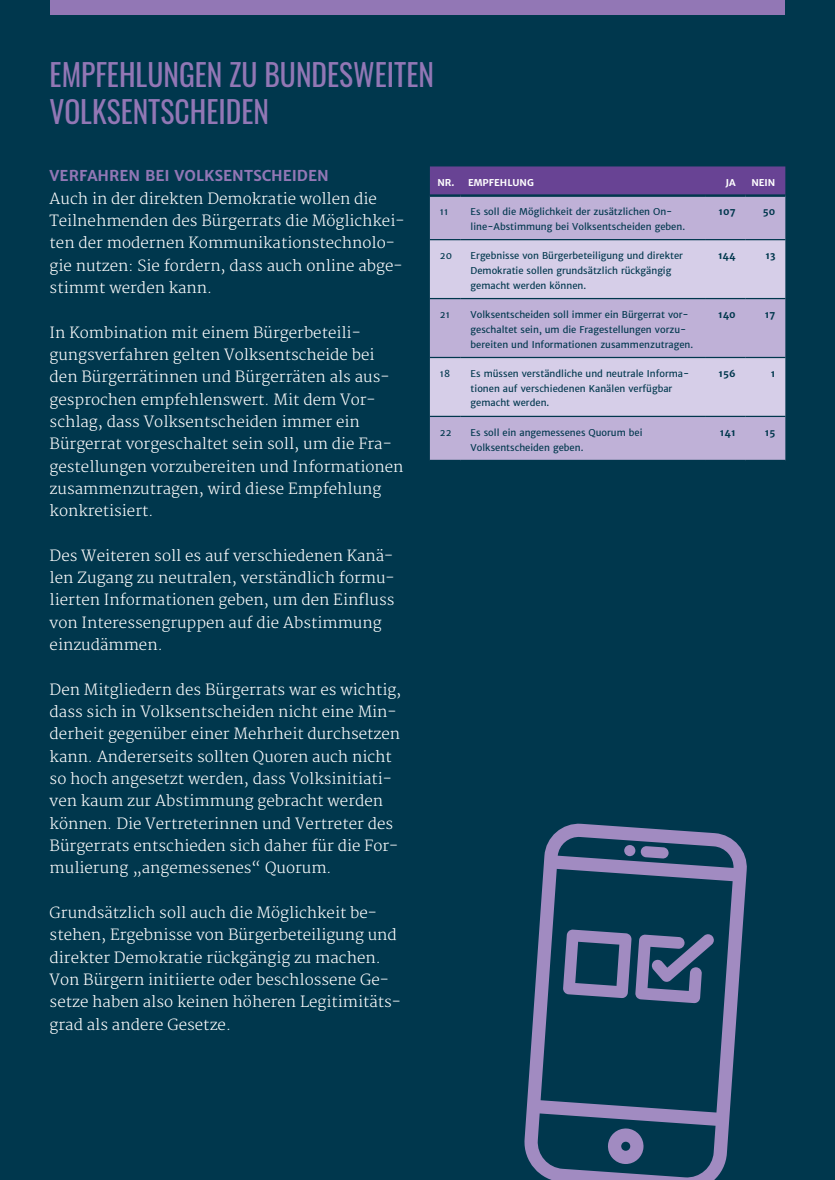
<style>
.page{position:relative;width:835px;height:1180px;background:#fff}
.page>*{position:absolute;margin:0;border:0;box-sizing:border-box;transform-origin:0 0}
.t1{font:30.1px/37.2px "Oswald";color:#9277b5}
.t2{font:300 15.05px/22.3px "Merriweather";color:#fff}
.t3{font:700 15.05px "Merriweather Sans";color:#9277b5}
.t4{font:9.45px/14.9px "Merriweather Sans";color:#00374d}
.t5{font:700 9.45px "Merriweather Sans";color:#00374d}
.t6{font:700 9.45px "Merriweather Sans";color:#fff}
</style>
<div class="page">
<div style="left:0;top:0;width:834px;height:1180px;background:#00374d"></div>
<div style="left:50px;top:0;width:734px;height:15px;background:#9277b5"></div>
<div style="left:430px;top:166px;width:355px;height:28px;background:#684394"></div>
<div style="left:430px;top:197px;width:355px;height:263px;background:#bfb1d7"></div>
<svg style="left:430px;top:240px;width:355px;height:176px;fill:#d6cee8"></svg>
<hr style="left:430px;top:239px;width:30px;height:1px;background:#00374d">
<hr style="left:460px;top:239px;width:245px;height:1px;background:#00374d">
<hr style="left:705px;top:239px;width:40px;height:1px;background:#00374d">
<hr style="left:745px;top:239px;width:40px;height:1px;background:#00374d">
<hr style="left:430px;top:298px;width:30px;height:1px;background:#00374d">
<hr style="left:460px;top:298px;width:245px;height:1px;background:#00374d">
<hr style="left:705px;top:298px;width:40px;height:1px;background:#00374d">
<hr style="left:745px;top:298px;width:40px;height:1px;background:#00374d">
<hr style="left:430px;top:357px;width:30px;height:1px;background:#00374d">
<hr style="left:460px;top:357px;width:245px;height:1px;background:#00374d">
<hr style="left:705px;top:357px;width:40px;height:1px;background:#00374d">
<hr style="left:745px;top:357px;width:40px;height:1px;background:#00374d">
<hr style="left:430px;top:416px;width:30px;height:1px;background:#00374d">
<hr style="left:460px;top:416px;width:245px;height:1px;background:#00374d">
<hr style="left:705px;top:416px;width:40px;height:1px;background:#00374d">
<hr style="left:745px;top:416px;width:40px;height:1px;background:#00374d">
<svg style="left:524px;top:823px;width:223px;height:357px"></svg>
<svg style="left:607px;top:1128px;width:36px;height:36px"></svg>
<svg style="left:562px;top:929px;width:151px;height:74px"></svg>
<h1 class="t1" style="left:50px;top:53px;width:386px">EMPFEHLUNGEN ZU BUNDESWEITEN<br>VOLKSENTSCHEIDEN</h1>
<p class="t3" style="left:50px;top:166px;width:281px">VERFAHREN BEI VOLKSENTSCHEIDEN</p>
<p class="t2" style="left:50px;top:188px;width:356px">Auch in der direkten Demokratie wollen die Teilnehmenden des Bürgerrats die Möglichkei&shy;ten der modernen Kommunikationstechnolo&shy;gie nutzen: Sie fordern, dass auch online abge&shy;stimmt werden kann.</p>
<p class="t2" style="left:50px;top:322px;width:355px">In Kombination mit einem Bürgerbeteili&shy;gungsverfahren gelten Volksentscheide bei den Bürgerrätinnen und Bürgerräten als aus&shy;gesprochen empfehlenswert. Mit dem Vor&shy;schlag, dass Volksentscheiden immer ein Bürgerrat vorgeschaltet sein soll, um die Fra&shy;gestellungen vorzubereiten und Informationen zusammenzutragen, wird diese Empfehlung konkretisiert.</p>
<p class="t2" style="left:50px;top:545px;width:346px">Des Weiteren soll es auf verschiedenen Kanä&shy;len Zugang zu neutralen, verständlich formu&shy;lierten Informationen geben, um den Einfluss von Interessengruppen auf die Abstimmung einzudämmen.</p>
<p class="t2" style="left:50px;top:679px;width:353px">Den Mitgliedern des Bürgerrats war es wichtig, dass sich in Volksentscheiden nicht eine Min&shy;derheit gegenüber einer Mehrheit durchsetzen kann. Andererseits sollten Quoren auch nicht so hoch angesetzt werden, dass Volksinitiati&shy;ven kaum zur Abstimmung gebracht werden können. Die Vertreterinnen und Vertreter des Bürgerrats entschieden sich daher für die For&shy;mulierung „angemessenes“ Quorum.</p>
<p class="t2" style="left:50px;top:902px;width:353px">Grundsätzlich soll auch die Möglichkeit be&shy;stehen, Ergebnisse von Bürgerbeteiligung und direkter Demokratie rückgängig zu machen.<br>Von Bürgern initiierte oder beschlossene Ge&shy;setze haben also keinen höheren Legitimitäts&shy;grad als andere Gesetze.</p>
<p class="t6" style="left:437px;top:176px;width:98px">NR. EMPFEHLUNG</p>
<p class="t6" style="left:725px;top:176px;width:12px">JA</p>
<p class="t6" style="left:751px;top:176px;width:26px">NEIN</p>
<p class="t4" style="left:440px;top:204px;width:10px">11</p>
<p class="t4" style="left:470px;top:204px;width:216px">Es soll die Möglichkeit der zusätzlichen On&shy;line-Abstimmung bei Volksentscheiden geben.</p>
<p class="t5" style="left:718px;top:205px;width:19px">107</p>
<p class="t5" style="left:762px;top:205px;width:14px">50</p>
<p class="t4" style="left:440px;top:248px;width:14px">20</p>
<p class="t4" style="left:470px;top:248px;width:214px">Ergebnisse von Bürgerbeteiligung und direkter<br>Demokratie sollen grundsätzlich rückgängig gemacht werden können.</p>
<p class="t5" style="left:717px;top:249px;width:19px">144</p>
<p class="t5" style="left:765px;top:249px;width:12px">13</p>
<p class="t4" style="left:440px;top:307px;width:12px">21</p>
<p class="t4" style="left:470px;top:307px;width:224px">Volksentscheiden soll immer ein Bürgerrat vor&shy;geschaltet sein, um die Fragestellungen vorzu&shy;bereiten und Informationen zusammenzutragen.</p>
<p class="t5" style="left:718px;top:308px;width:19px">140</p>
<p class="t5" style="left:764px;top:308px;width:12px">17</p>
<p class="t4" style="left:440px;top:366px;width:12px">18</p>
<p class="t4" style="left:470px;top:366px;width:220px">Es müssen verständliche und neutrale Informa&shy;tionen auf verschiedenen Kanälen verfügbar gemacht werden.</p>
<p class="t5" style="left:718px;top:367px;width:19px">156</p>
<p class="t5" style="left:770px;top:367px;width:6px">1</p>
<p class="t4" style="left:440px;top:425px;width:13px">22</p>
<p class="t4" style="left:470px;top:425px;width:173px">Es soll ein angemessenes Quorum bei<br>Volksentscheiden geben.</p>
<p class="t5" style="left:719px;top:426px;width:17px">141</p>
<p class="t5" style="left:764px;top:426px;width:12px">15</p>
</div>
